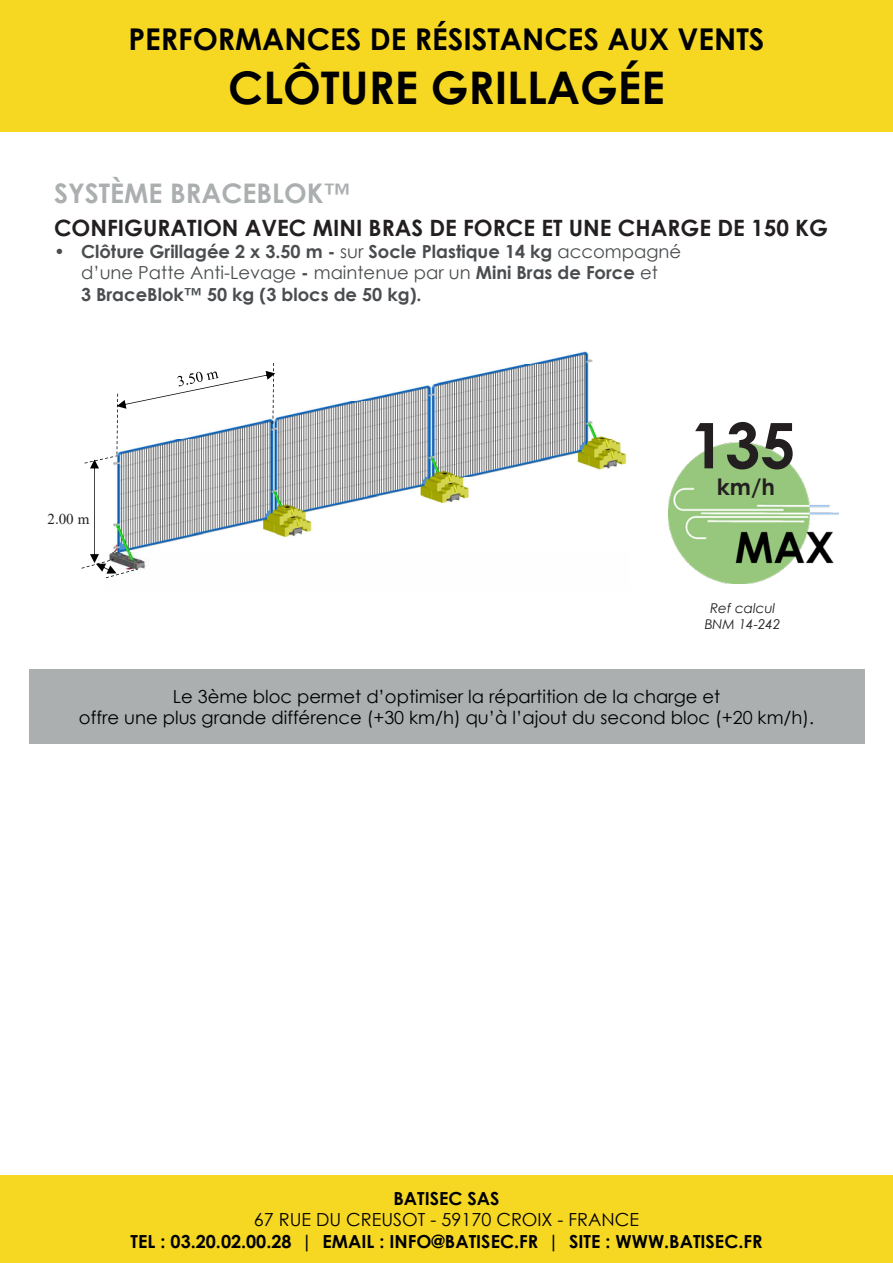
<style>
.page{position:relative;width:893px;height:1263px;background:#fff}
.page>*{position:absolute;margin:0;border:0;box-sizing:border-box;transform-origin:0 0}
.t1{font:700 63px "Century Gothic";color:#231f20}
.t2{font:700 45px "Century Gothic";color:#000001}
.t3{font:700 30px "Century Gothic";color:#000001}
.t4{font:700 27px "Century Gothic";color:#abafb0}
.t5{font:700 22.5px "Century Gothic";color:#231f20}
.t6{font:18px "Century Gothic";color:#000001}
.t7{font:700 18px/21.6px "Century Gothic";color:#4a4d4f}
.t8{font:700 18px "Century Gothic";color:#000001}
.t9{font:15px "Times New Roman";color:#231f20}
.t10{font:italic 13.5px "Century Gothic";color:#231f20}
.s1{font-weight:400}
</style>
<div class="page">
<div style="left:0;top:0;width:893px;height:132px;background:#f6d823"></div>
<div style="left:0;top:1176px;width:893px;height:87px;background:#f6d823"></div>
<img style="left:668px;top:442px;width:170px;height:141px">
<img style="left:106px;top:351px;width:521px;height:228px">
<svg style="left:81px;top:363px;width:194px;height:215px"></svg>
<div style="left:29px;top:669px;width:835px;height:75px;background:#abafb0"></div>
<p class="t3" style="left:128px;top:16px;width:637px">PERFORMANCES DE RÉSISTANCES AUX VENTS</p>
<p class="t2" style="left:228px;top:54px;width:438px">CLÔTURE GRILLAGÉE</p>
<p class="t4" style="left:54px;top:172px;width:298px">SYSTÈME BRACEBLOK™</p>
<p class="t5" style="left:54px;top:211px;width:776px">CONFIGURATION AVEC MINI BRAS DE FORCE ET UNE CHARGE DE 150 KG</p>
<p class="t7" style="left:81px;top:240px;width:602px;text-indent:-27px">• Clôture Grillagée 2 x 3.50 m - <span class="s1">sur</span> Socle Plastique 14 kg <span class="s1">accompagné d’une Patte Anti-Levage</span> - <span class="s1">maintenue par un</span> Mini Bras de Force <span class="s1">et<br></span>3 BraceBlok™ 50 kg (3 blocs de 50 kg).</p>
<p class="t9" style="left:48px;top:508px;width:43px">2.00 m</p>
<p class="t1" style="left:690px;top:398px;width:107px">135</p>
<p class="t5" style="left:717px;top:470px;width:60px">km/h</p>
<p class="t10" style="left:710px;top:598px;width:67px">Ref calcul</p>
<p class="t10" style="left:705px;top:614px;width:77px">BNM 14-242</p>
<p class="t6" style="left:173px;top:683px;width:549px">Le 3ème bloc permet d’optimiser la répartition de la charge et</p>
<p class="t6" style="left:79px;top:705px;width:737px">offre une plus grande différence (+30 km/h) qu’à l’ajout du second bloc (+20 km/h).</p>
<p class="t8" style="left:393px;top:1184px;width:108px">BATISEC SAS</p>
<p class="t6" style="left:254px;top:1207px;width:387px">67 RUE DU CREUSOT - 59170 CROIX - FRANCE</p>
<p class="t8" style="left:131px;top:1227px;width:633px">TEL : 03.20.02.00.28 | EMAIL : INFO@BATISEC.FR | SITE : WWW.BATISEC.FR</p>
</div>
